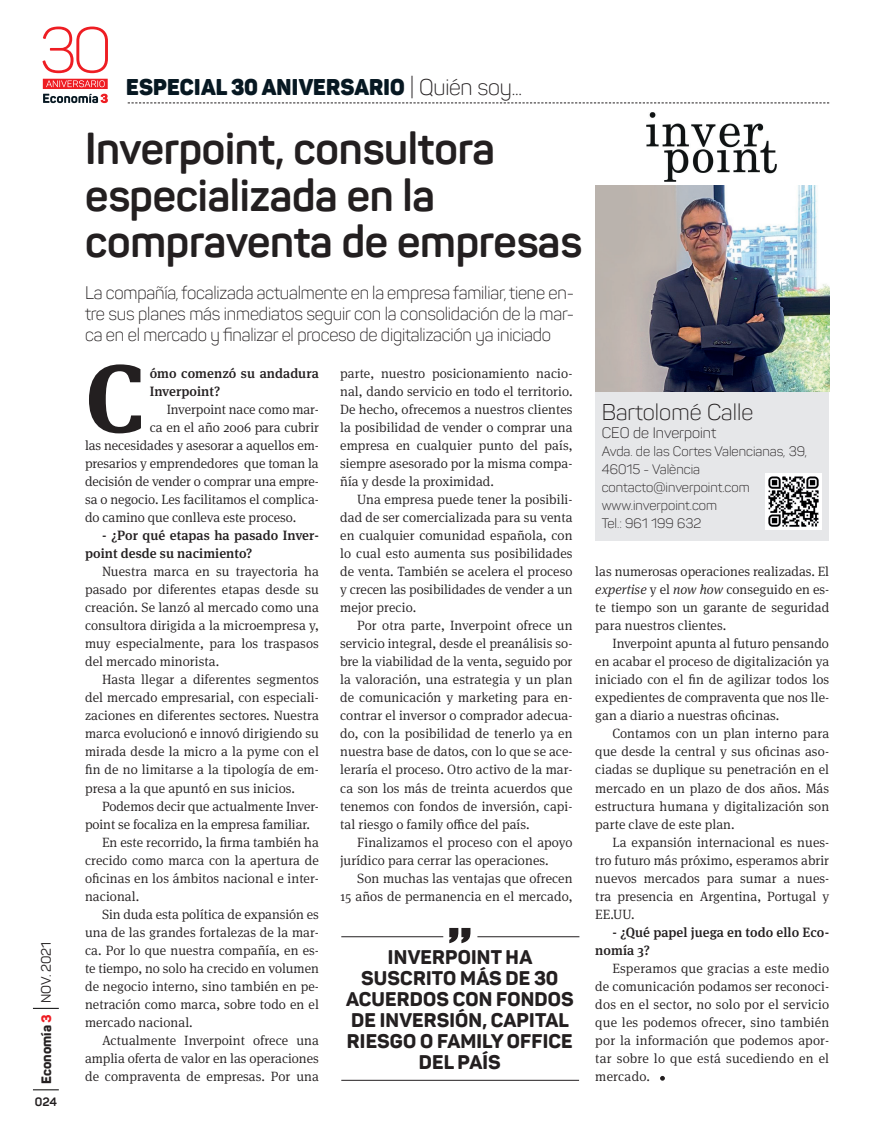
<style>
.page{position:relative;width:893px;height:1136px;background:#fff}
.page>*{position:absolute;margin:0;border:0;box-sizing:border-box;transform-origin:0 0}
.Capitular_E3{font:700 95.85px "Meta Serif Pro";color:#231f20}
.titular_1_E3{font:700 44.25px/46.7px "Panton";letter-spacing:-.005em;color:#231f20}
.t1{font:900 22.5px "Panton";letter-spacing:.01em;color:#071822;scale:.95 1}
.nombre_ficha_media_R{font:300 22.5px "Panton";color:#231f20}
.Destacado_E3{font:800 19.5px/21px "Panton";letter-spacing:.01em;color:#231f20;text-align:center}
.Entradilla_E3{font:300 18px/21px "Panton";letter-spacing:-.01em;color:#231f20;text-align:justify;scale:.96 1}
.texto_despiece_E3{font:300 15px "Panton";color:#231f20}
.Texto_base_E3{font:300 13.5px/18px "Meta Serif Pro";letter-spacing:.005em;color:#231f20;text-align:justify}
.texto_despiece_E3-2{font:300 13.5px/18px "Panton";color:#231f20}
.Texto_base_E3-2{font:500 13.5px/18px "Meta Serif Pro";letter-spacing:.005em;color:#231f20}
.Capitular_E3-2{font:500 13.5px/18px "Meta Serif Pro";letter-spacing:.005em;color:#231f20}
.t2{font:800 13.5px "Panton";color:#231f20}
.t3{font:13.5px "Panton";color:#231f20}
.t4{font:700 12px "Panton";color:#231f20}
.s1{color:#ee1d23}
.s2{font-weight:300;color:#231f20}
.s3{font-style:italic}
</style>
<div class="page">
<svg style="left:33px;top:1007px;width:26px;height:1px"></svg>
<svg style="left:33px;top:1089px;width:26px;height:1px"></svg>
<svg style="left:128px;top:102px;width:701px;height:1px"></svg>
<svg style="left:42px;top:27px;width:66px;height:46px"></svg>
<svg style="left:43px;top:79px;width:65px;height:24px"></svg>
<svg style="left:660px;top:1076px;width:5px;height:4px"></svg>
<div style="left:595px;top:188px;width:234px;height:352px;background:#e6e7e9"></div>
<img style="left:595px;top:185px;width:234px;height:206px">
<img style="left:765px;top:473px;width:57px;height:57px">
<img style="left:646px;top:112px;width:130px;height:69px">
<hr style="left:341px;top:1079px;width:238px;height:1px;background:#231f20">
<svg style="left:449px;top:927px;width:21px;height:16px"></svg>
<hr style="left:477px;top:936px;width:102px;height:1px;background:#231f20">
<hr style="left:341px;top:936px;width:102px;height:1px;background:#231f20">
<p class="t3" style="left:38px;top:1003px;width:63px;rotate:-90deg">NOV. 2021</p>
<p class="t2" style="left:38px;top:1083px;width:71px;rotate:-90deg">Economía <span class="s1">3</span></p>
<p class="t4" style="left:35px;top:1094px;width:24px">024</p>
<h3 class="t1" style="left:126px;top:73px;width:418px">ESPECIAL 30 ANIVERSARIO <span class="s2">| Quién soy...</span></h3>
<p class="titular_1_E3" style="left:85px;top:125px;width:498px">Inverpoint, consultora especializada en la compraventa de empresas</p>
<p class="Entradilla_E3" style="left:85px;top:282px;width:511px">La compañía, focalizada actualmente en la empresa familiar, tiene en&shy;tre sus planes más inmediatos seguir con la consolidación de la mar&shy;ca en el mercado y finalizar el proceso de digitalización ya iniciado</p>
<p class="Capitular_E3" style="left:85px;top:322px;width:61px">C</p>
<p class="Capitular_E3-2" style="left:150px;top:363px;width:171px">ómo comenzó su andadura<br>Inverpoint?</p>
<p class="Texto_base_E3" style="left:167px;top:400px;width:154px">Inverpoint nace como mar-</p>
<p class="Texto_base_E3" style="left:150px;top:418px;width:171px">ca en el año 2006 para cubrir</p>
<p class="Texto_base_E3" style="left:85px;top:436px;width:235px">las necesidades y asesorar a aquellos em-</p>
<p class="Texto_base_E3" style="left:85px;top:454px;width:235px">presarios y emprendedores que toman la</p>
<p class="Texto_base_E3" style="left:85px;top:472px;width:235px">decisión de vender o comprar una empre-</p>
<p class="Texto_base_E3" style="left:85px;top:490px;width:235px">sa o negocio. Les facilitamos el complica-</p>
<p class="Texto_base_E3" style="left:85px;top:508px;width:213px">do camino que conlleva este proceso.</p>
<p class="Texto_base_E3-2" style="left:85px;top:525px;width:235px;text-indent:17px">- ¿Por qué etapas ha pasado Inver&shy;point desde su nacimiento?</p>
<p class="Texto_base_E3" style="left:85px;top:562px;width:235px;text-indent:17px">Nuestra marca en su trayectoria ha pasado por diferentes etapas desde su creación. Se lanzó al mercado como una consultora dirigida a la microempresa y, muy especialmente, para los traspasos del mercado minorista.</p>
<p class="Texto_base_E3" style="left:85px;top:670px;width:235px;text-indent:17px">Hasta llegar a diferentes segmentos del mercado empresarial, con especiali&shy;zaciones en diferentes sectores. Nuestra marca evolucionó e innovó dirigiendo su mirada desde la micro a la pyme con el fin de no limitarse a la tipología de em&shy;presa a la que apuntó en sus inicios.</p>
<p class="Texto_base_E3" style="left:85px;top:796px;width:235px;text-indent:17px">Podemos decir que actualmente Inver&shy;point se focaliza en la empresa familiar.</p>
<p class="Texto_base_E3" style="left:85px;top:832px;width:235px;text-indent:17px">En este recorrido, la firma también ha crecido como marca con la apertura de oficinas en los ámbitos nacional e inter&shy;nacional.</p>
<p class="Texto_base_E3" style="left:85px;top:904px;width:235px;text-indent:17px">Sin duda esta política de expansión es una de las grandes fortalezas de la mar&shy;ca. Por lo que nuestra compañía, en es&shy;te tiempo, no solo ha crecido en volumen de negocio interno, sino también en pe&shy;netración como marca, sobre todo en el mercado nacional.</p>
<p class="Texto_base_E3" style="left:85px;top:1030px;width:235px;text-indent:17px">Actualmente Inverpoint ofrece una amplia oferta de valor en las operaciones de compraventa de empresas. Por una</p>
<p class="Texto_base_E3" style="left:340px;top:364px;width:234px">parte, nuestro posicionamiento nacio&shy;nal, dando servicio en todo el territorio.<br>De hecho, ofrecemos a nuestros clientes la posibilidad de vender o comprar una empresa en cualquier punto del país, siempre asesorado por la misma compa&shy;ñía y desde la proximidad.</p>
<p class="Texto_base_E3" style="left:340px;top:490px;width:234px;text-indent:17px">Una empresa puede tener la posibili&shy;dad de ser comercializada para su venta en cualquier comunidad española, con lo cual esto aumenta sus posibilidades de venta. También se acelera el proceso y crecen las posibilidades de vender a un mejor precio.</p>
<p class="Texto_base_E3" style="left:340px;top:616px;width:234px;text-indent:17px">Por otra parte, Inverpoint ofrece un servicio integral, desde el preanálisis so&shy;bre la viabilidad de la venta, seguido por la valoración, una estrategia y un plan de comunicación y marketing para en&shy;contrar el inversor o comprador adecua&shy;do, con la posibilidad de tenerlo ya en nuestra base de datos, con lo que se ace&shy;leraría el proceso. Otro activo de la mar&shy;ca son los más de treinta acuerdos que tenemos con fondos de inversión, capi&shy;tal riesgo o family office del país.</p>
<p class="Texto_base_E3" style="left:340px;top:832px;width:234px;text-indent:17px">Finalizamos el proceso con el apoyo jurídico para cerrar las operaciones.</p>
<p class="Texto_base_E3" style="left:340px;top:868px;width:234px;text-align:right">Son muchas las ventajas que ofrecen<br>15 años de permanencia en el mercado,</p>
<p class="Destacado_E3" style="left:346px;top:946px;width:229px">INVERPOINT HA<br>SUSCRITO MÁS DE 30<br>ACUERDOS CON FONDOS<br>DE INVERSIÓN, CAPITAL<br>RIESGO O FAMILY OFFICE<br>DEL PAÍS</p>
<p class="nombre_ficha_media_R" style="left:602px;top:398px;width:153px">Bartolomé Calle</p>
<p class="texto_despiece_E3" style="left:602px;top:423px;width:116px">CEO de Inverpoint</p>
<p class="texto_despiece_E3-2" style="left:602px;top:442px;width:207px">Avda. de las Cortes Valencianas, 39,<br>46015 - València</p>
<p class="texto_despiece_E3-2" style="left:602px;top:478px;width:149px">contacto@inverpoint.com</p>
<p class="texto_despiece_E3-2" style="left:602px;top:496px;width:117px">www.inverpoint.com</p>
<p class="texto_despiece_E3-2" style="left:602px;top:514px;width:101px">Tel.: 961 199 632</p>
<p class="Texto_base_E3" style="left:595px;top:562px;width:235px">las numerosas operaciones realizadas. El <span class="s3">expertise</span> y el <span class="s3">now how</span> conseguido en es&shy;te tiempo son un garante de seguridad para nuestros clientes.</p>
<p class="Texto_base_E3" style="left:595px;top:634px;width:235px;text-indent:17px">Inverpoint apunta al futuro pensando en acabar el proceso de digitalización ya iniciado con el fin de agilizar todos los expedientes de compraventa que nos lle&shy;gan a diario a nuestras oficinas.</p>
<p class="Texto_base_E3" style="left:595px;top:724px;width:235px;text-indent:17px">Contamos con un plan interno para que desde la central y sus oficinas aso&shy;ciadas se duplique su penetración en el mercado en un plazo de dos años. Más estructura humana y digitalización son parte clave de este plan.</p>
<p class="Texto_base_E3" style="left:595px;top:832px;width:235px;text-indent:17px">La expansión internacional es nues&shy;tro futuro más próximo, esperamos abrir nuevos mercados para sumar a nues&shy;tra presencia en Argentina, Portugal y EE.UU.</p>
<p class="Texto_base_E3-2" style="left:595px;top:921px;width:235px;text-indent:17px">- ¿Qué papel juega en todo ello Eco&shy;nomía 3?</p>
<p class="Texto_base_E3" style="left:595px;top:958px;width:235px;text-indent:17px">Esperamos que gracias a este medio de comunicación podamos ser reconoci&shy;dos en el sector, no solo por el servicio que les podemos ofrecer, sino también por la información que podemos apor&shy;tar sobre lo que está sucediendo en el mercado.</p>
</div>
